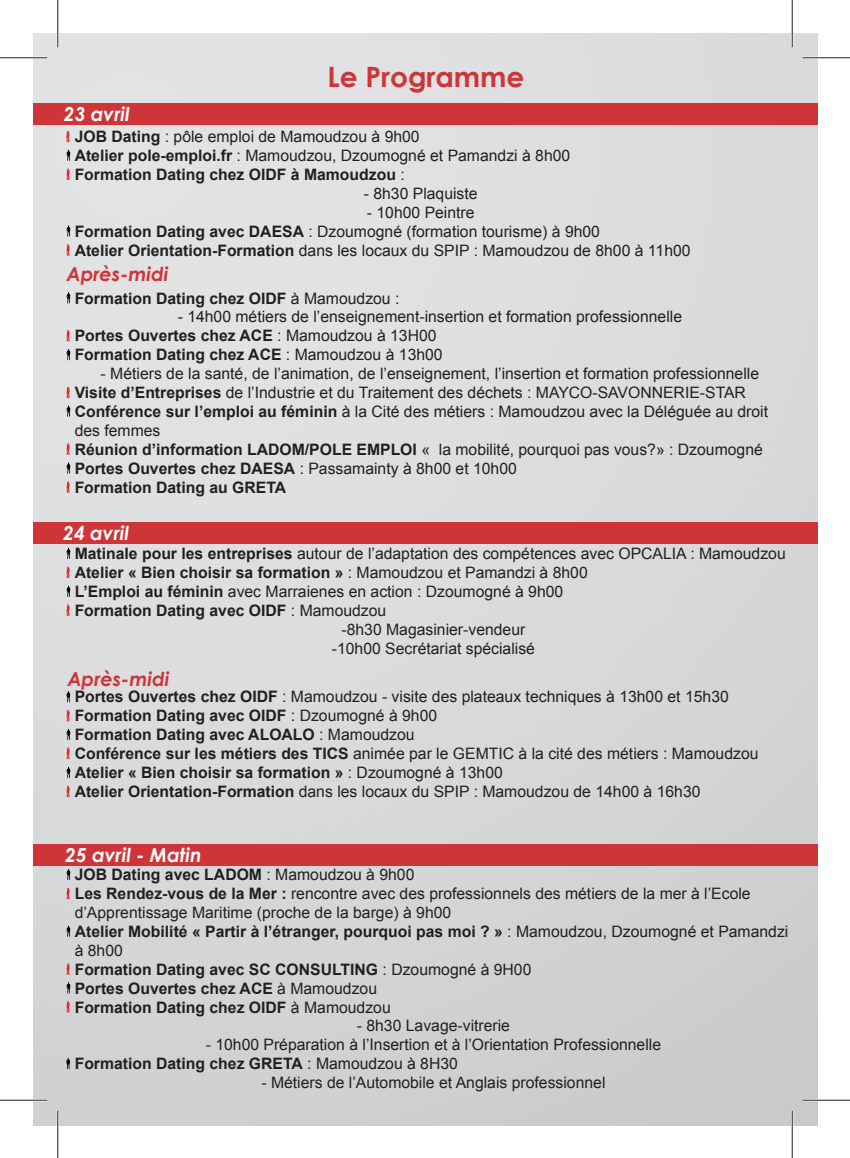
<style>
.page{position:relative;width:850px;height:1158px;background:#fff}
.page>*{position:absolute;margin:0;border:0;box-sizing:border-box;transform-origin:0 0}
.t1{font:700 28px "Century Gothic";color:#cf3438}
.t2{font:italic 700 19.25px "Century Gothic";color:#fff}
.t3{font:italic 700 19.25px "Century Gothic";color:#cf3438}
.t4{font:15.75px/18.9px "Arial";color:#231f20}
.t5{font:700 15.75px/18.9px "Arial";color:#231f20}
.s1{font-weight:400}
.s2{font-weight:700}
</style>
<div class="page">
<div style="left:33px;top:33px;width:784px;height:1091px;background:#dadbdd"></div>
<div style="left:33px;top:103px;width:784px;height:21px;background:#cf3438"></div>
<div style="left:33px;top:522px;width:784px;height:21px;background:#cf3438"></div>
<div style="left:33px;top:843px;width:784px;height:21px;background:#cf3438"></div>
<svg style="left:67px;top:150px;width:3px;height:11px"></svg>
<svg style="left:66px;top:131px;width:4px;height:11px"></svg>
<svg style="left:67px;top:169px;width:3px;height:11px"></svg>
<svg style="left:67px;top:225px;width:3px;height:12px"></svg>
<svg style="left:67px;top:481px;width:3px;height:12px"></svg>
<svg style="left:67px;top:443px;width:3px;height:12px"></svg>
<svg style="left:67px;top:386px;width:3px;height:12px"></svg>
<svg style="left:67px;top:330px;width:3px;height:11px"></svg>
<svg style="left:67px;top:244px;width:3px;height:12px"></svg>
<svg style="left:67px;top:747px;width:3px;height:12px"></svg>
<svg style="left:67px;top:710px;width:3px;height:11px"></svg>
<svg style="left:67px;top:604px;width:3px;height:12px"></svg>
<svg style="left:67px;top:566px;width:3px;height:12px"></svg>
<svg style="left:67px;top:963px;width:3px;height:11px"></svg>
<svg style="left:67px;top:888px;width:3px;height:11px"></svg>
<svg style="left:67px;top:785px;width:3px;height:12px"></svg>
<svg style="left:67px;top:1001px;width:3px;height:11px"></svg>
<svg style="left:67px;top:728px;width:3px;height:12px"></svg>
<svg style="left:66px;top:691px;width:4px;height:11px"></svg>
<svg style="left:67px;top:585px;width:3px;height:12px"></svg>
<svg style="left:67px;top:547px;width:3px;height:12px"></svg>
<svg style="left:67px;top:462px;width:3px;height:12px"></svg>
<svg style="left:67px;top:405px;width:3px;height:12px"></svg>
<svg style="left:67px;top:349px;width:3px;height:11px"></svg>
<svg style="left:67px;top:292px;width:3px;height:11px"></svg>
<svg style="left:67px;top:982px;width:3px;height:11px"></svg>
<svg style="left:67px;top:925px;width:3px;height:11px"></svg>
<svg style="left:67px;top:868px;width:3px;height:12px"></svg>
<svg style="left:67px;top:766px;width:3px;height:12px"></svg>
<svg style="left:66px;top:1057px;width:4px;height:12px"></svg>
<hr style="left:0;top:57px;width:47px;height:2px;background:#fff">
<hr style="left:802px;top:57px;width:48px;height:2px;background:#fff">
<hr style="left:0;top:1098px;width:47px;height:3px;background:#fff">
<hr style="left:802px;top:1098px;width:48px;height:3px;background:#fff">
<hr style="left:57px;top:0;width:2px;height:47px;background:#fff">
<hr style="left:57px;top:1110px;width:2px;height:47px;background:#fff">
<hr style="left:791px;top:0;width:2px;height:47px;background:#fff">
<hr style="left:791px;top:1110px;width:2px;height:47px;background:#fff">
<hr style="left:0;top:57px;width:47px;height:1px;background:#231f20">
<hr style="left:802px;top:57px;width:48px;height:1px;background:#231f20">
<hr style="left:0;top:1099px;width:47px;height:1px;background:#231f20">
<hr style="left:802px;top:1099px;width:48px;height:1px;background:#231f20">
<hr style="left:57px;top:0;width:1px;height:47px;background:#231f20">
<hr style="left:57px;top:1110px;width:1px;height:47px;background:#231f20">
<hr style="left:792px;top:0;width:1px;height:47px;background:#231f20">
<hr style="left:792px;top:1110px;width:1px;height:47px;background:#231f20">
<h1 class="t1" style="left:327px;top:55px;width:199px">Le Programme</h1>
<p class="t5" style="left:75px;top:128px;width:497px">JOB Dating <span class="s1">: pôle emploi de Mamoudzou à 9h00<br></span>Atelier pole-emploi.fr <span class="s1">: Mamoudzou, Dzoumogné et Pamandzi à 8h00<br></span>Formation Dating chez OIDF à Mamoudzou <span class="s1">:</span></p>
<p class="t4" style="left:364px;top:184px;width:115px">- 8h30 Plaquiste</p>
<p class="t4" style="left:75px;top:203px;width:617px;text-indent:292px">- 10h00 Peintre<br><span class="s2">Formation Dating avec DAESA</span> : Dzoumogné (formation tourisme) à 9h00<br><span class="s2">Atelier Orientation-Formation</span> dans les locaux du SPIP : Mamoudzou de 8h00 à 11h00</p>
<p class="t2" style="left:64px;top:99px;width:67px">23 avril</p>
<p class="t3" style="left:66px;top:259px;width:104px">Après-midi</p>
<p class="t5" style="left:75px;top:289px;width:326px">Formation Dating chez OIDF <span class="s1">à Mamoudzou :</span></p>
<p class="t4" style="left:75px;top:307px;width:609px;text-indent:103px">- 14h00 métiers de l’enseignement-insertion et formation professionnelle<br><span class="s2">Portes Ouvertes chez ACE</span> : Mamoudzou à 13H00<br><span class="s2">Formation Dating chez ACE</span> : Mamoudzou à 13h00</p>
<p class="t4" style="left:75px;top:364px;width:695px;text-indent:26px">- Métiers de la santé, de l’animation, de l’enseignement, l’insertion et formation professionnelle <span class="s2">Visite d’Entreprises</span> de l’Industrie et du Traitement des déchets : MAYCO-SAVONNERIE-STAR <span class="s2">Conférence sur l’emploi au féminin</span> à la Cité des métiers : Mamoudzou avec la Déléguée au droit des femmes<br><span class="s2">Réunion d’information LADOM/POLE EMPLOI</span> « la mobilité, pourquoi pas vous?» : Dzoumogné <span class="s2">Portes Ouvertes chez DAESA</span> : Passamainty à 8h00 et 10h00<br><span class="s2">Formation Dating au GRETA</span></p>
<p class="t2" style="left:63px;top:518px;width:67px">24 avril</p>
<p class="t4" style="left:75px;top:544px;width:712px"><span class="s2">Matinale pour les entreprises</span> autour de l’adaptation des compétences avec OPCALIA : Mamoudzou</p>
<p class="t5" style="left:75px;top:563px;width:514px">Atelier « Bien choisir sa formation » <span class="s1">: Mamoudzou et Pamandzi à 8h00</span></p>
<p class="t4" style="left:75px;top:582px;width:490px"><span class="s2">L’Emploi au féminin</span> avec Marraienes en action : Dzoumogné à 9h00</p>
<p class="t5" style="left:75px;top:601px;width:313px">Formation Dating avec OIDF <span class="s1">: Mamoudzou</span></p>
<p class="t4" style="left:341px;top:619px;width:185px">-8h30 Magasinier-vendeur</p>
<p class="t4" style="left:332px;top:638px;width:205px">-10h00 Secrétariat spécialisé</p>
<p class="t3" style="left:67px;top:664px;width:104px">Après-midi</p>
<p class="t4" style="left:75px;top:687px;width:685px"><span class="s2">Portes Ouvertes chez OIDF</span> : Mamoudzou - visite des plateaux techniques à 13h00 et 15h30<br><span class="s2">Formation Dating avec OIDF</span> : Dzoumogné à 9h00<br><span class="s2">Formation Dating avec ALOALO</span> : Mamoudzou<br><span class="s2">Conférence sur les métiers des TICS</span> animée par le GEMTIC à la cité des métiers : Mamoudzou <span class="s2">Atelier « Bien choisir sa formation »</span> : Dzoumogné à 13h00<br><span class="s2">Atelier Orientation-Formation</span> dans les locaux du SPIP : Mamoudzou de 14h00 à 16h30</p>
<p class="t2" style="left:65px;top:840px;width:138px">25 avril - Matin</p>
<p class="t4" style="left:75px;top:865px;width:715px"><span class="s2">JOB Dating avec LADOM</span> : Mamoudzou à 9h00<br><span class="s2">Les Rendez-vous de la Mer :</span> rencontre avec des professionnels des métiers de la mer à l’Ecole d’Apprentissage Maritime (proche de la barge) à 9h00<br><span class="s2">Atelier Mobilité « Partir à l’étranger, pourquoi pas moi ? »</span> : Mamoudzou, Dzoumogné et Pamandzi à 8h00<br><span class="s2">Formation Dating avec SC CONSULTING</span> : Dzoumogné à 9H00<br><span class="s2">Portes Ouvertes chez ACE</span> à Mamoudzou<br><span class="s2">Formation Dating chez OIDF</span> à Mamoudzou</p>
<p class="t4" style="left:357px;top:1016px;width:155px">- 8h30 Lavage-vitrerie</p>
<p class="t4" style="left:75px;top:1035px;width:588px;text-indent:131px">- 10h00 Préparation à l’Insertion et à l’Orientation Professionnelle<br><span class="s2">Formation Dating chez GRETA</span> : Mamoudzou à 8H30</p>
<p class="t4" style="left:261px;top:1073px;width:346px">- Métiers de l’Automobile et Anglais professionnel</p>
</div>
